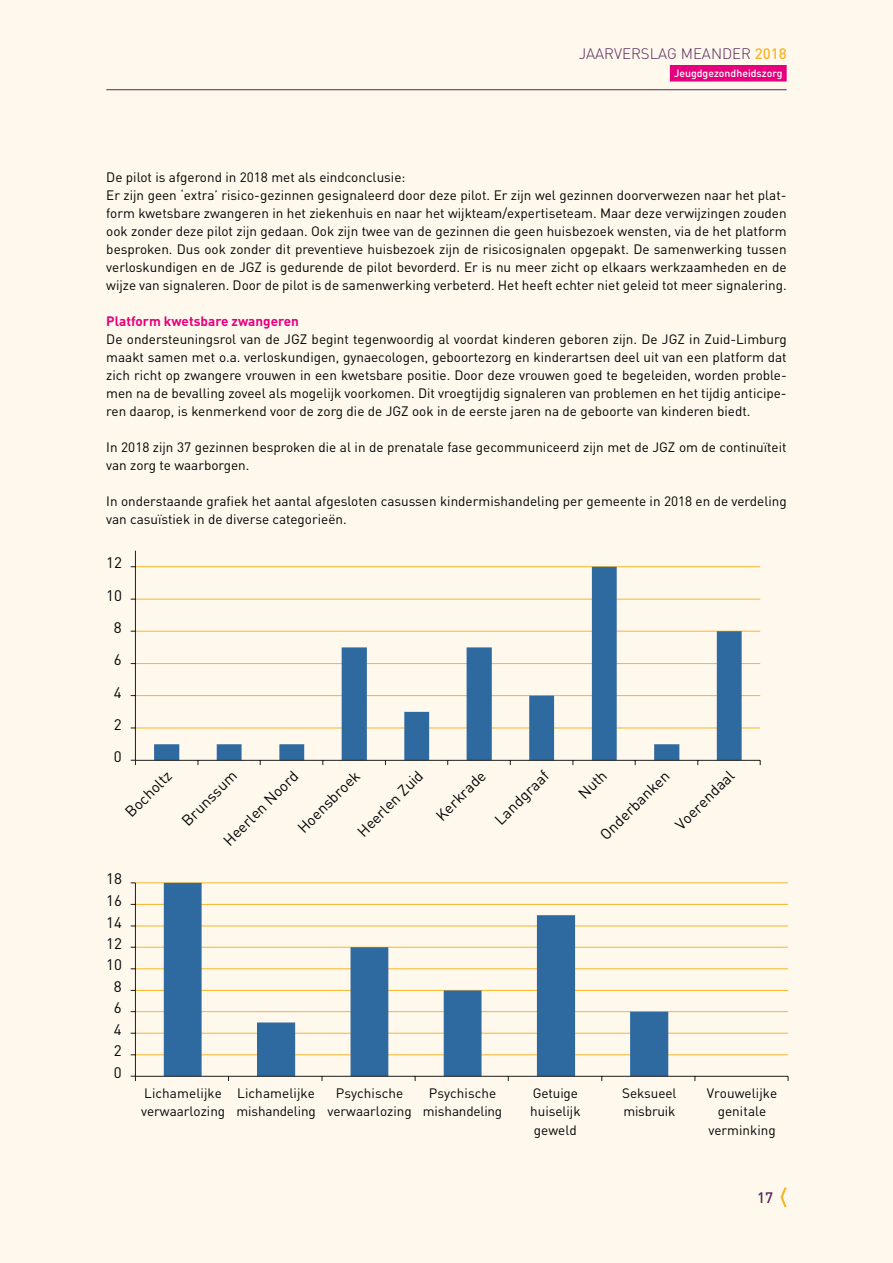
<style>
.page{position:relative;width:893px;height:1263px;background:#fff8ed}
.page>*{position:absolute;margin:0;border:0;box-sizing:border-box;transform-origin:0 0}
.t1{font:15.15px "DIN";letter-spacing:-.005em;color:#020203}
.t2{font:300 15px "DIN";color:#56275b}
.t3{font:500 15px "DIN";color:#56275b}
.t4{font:13.5px/18px "DIN";color:#000}
.t5{font:13.5px/18.3px "DIN";color:#020203}
.t6{font:700 13.5px "DIN";color:#e6007d}
.t7{font:500 10.5px "DIN";color:#fff}
.s1{font-weight:500;color:#fab528}
</style>
<div class="page">
<svg style="left:780px;top:1187px;width:7px;height:20px"></svg>
<hr style="left:106px;top:89px;width:681px;height:1px;background:#56275b">
<div style="left:670px;top:65px;width:117px;height:17px;background:#e6007d"></div>
<hr style="left:135px;top:728px;width:625px;height:1px;background:#fab629">
<hr style="left:135px;top:695px;width:625px;height:1px;background:#fab629">
<hr style="left:135px;top:663px;width:625px;height:1px;background:#fab629">
<hr style="left:135px;top:631px;width:625px;height:1px;background:#fab629">
<hr style="left:135px;top:599px;width:625px;height:1px;background:#fab629">
<hr style="left:135px;top:566px;width:625px;height:1px;background:#fab629">
<svg style="left:154px;top:567px;width:588px;height:193px"></svg>
<hr style="left:135px;top:551px;width:1px;height:209px;background:#1e1e1c">
<hr style="left:135px;top:760px;width:625px;height:1px;background:#1e1e1c">
<svg style="left:131px;top:760px;width:5px;height:5px"></svg>
<hr style="left:135px;top:1054px;width:653px;height:1px;background:#fab629">
<hr style="left:135px;top:1033px;width:653px;height:1px;background:#fab629">
<hr style="left:135px;top:1011px;width:653px;height:1px;background:#fab629">
<hr style="left:135px;top:990px;width:653px;height:1px;background:#fab629">
<hr style="left:135px;top:968px;width:653px;height:1px;background:#fab629">
<hr style="left:135px;top:947px;width:653px;height:1px;background:#fab629">
<hr style="left:135px;top:925px;width:653px;height:1px;background:#fab629">
<hr style="left:135px;top:904px;width:653px;height:1px;background:#fab629">
<hr style="left:135px;top:882px;width:653px;height:1px;background:#fab629">
<svg style="left:164px;top:883px;width:504px;height:193px"></svg>
<hr style="left:135px;top:883px;width:1px;height:193px;background:#1e1e1c">
<hr style="left:135px;top:1076px;width:653px;height:1px;background:#1e1e1c">
<svg style="left:131px;top:1076px;width:5px;height:5px"></svg>
<p class="t2" style="left:579px;top:44px;width:209px">JAARVERSLAG MEANDER <span class="s1">2018</span></p>
<p class="t7" style="left:674px;top:67px;width:110px">Jeugdgezondheidszorg</p>
<p class="t4" style="left:106px;top:168px;width:682px">De pilot is afgerond in 2018 met als eindconclusie:<br>Er zijn geen ‘extra’ risico-gezinnen gesignaleerd door deze pilot. Er zijn wel gezinnen doorverwezen naar het plat&shy;form kwetsbare zwangeren in het ziekenhuis en naar het wijkteam/expertiseteam. Maar deze verwijzingen zouden ook zonder deze pilot zijn gedaan. Ook zijn twee van de gezinnen die geen huisbezoek wensten, via de het platform besproken. Dus ook zonder dit preventieve huisbezoek zijn de risicosignalen opgepakt. De samenwerking tussen verloskundigen en de JGZ is gedurende de pilot bevorderd. Er is nu meer zicht op elkaars werkzaamheden en de wijze van signaleren. Door de pilot is de samenwerking verbeterd. Het heeft echter niet geleid tot meer signalering.</p>
<p class="t6" style="left:106px;top:312px;width:194px">Platform kwetsbare zwangeren</p>
<p class="t4" style="left:106px;top:330px;width:682px;text-align:justify">De ondersteuningsrol van de JGZ begint tegenwoordig al voordat kinderen geboren zijn. De JGZ in Zuid-Limburg maakt samen met o.a. verloskundigen, gynaecologen, geboortezorg en kinderartsen deel uit van een platform dat zich richt op zwangere vrouwen in een kwetsbare positie. Door deze vrouwen goed te begeleiden, worden proble&shy;men na de bevalling zoveel als mogelijk voorkomen. Dit vroegtijdig signaleren van problemen en het tijdig anticipe&shy;ren daarop, is kenmerkend voor de zorg die de JGZ ook in de eerste jaren na de geboorte van kinderen biedt.</p>
<p class="t4" style="left:106px;top:438px;width:682px">In 2018 zijn 37 gezinnen besproken die al in de prenatale fase gecommuniceerd zijn met de JGZ om de continuïteit van zorg te waarborgen.</p>
<p class="t4" style="left:106px;top:492px;width:682px">In onderstaande grafiek het aantal afgesloten casussen kindermishandeling per gemeente in 2018 en de verdeling van casuïstiek in de diverse categorieën.</p>
<p class="t1" style="left:106px;top:553px;width:17px">12</p>
<p class="t1" style="left:106px;top:586px;width:17px">10</p>
<p class="t1" style="left:114px;top:618px;width:9px">8</p>
<p class="t1" style="left:114px;top:650px;width:9px">6</p>
<p class="t1" style="left:114px;top:683px;width:9px">4</p>
<p class="t1" style="left:114px;top:715px;width:9px">2</p>
<p class="t1" style="left:114px;top:747px;width:9px">0</p>
<p class="t1" style="left:353px;top:827px;width:87px;rotate:-45deg">Heerlen Zuid</p>
<p class="t1" style="left:432px;top:811px;width:65px;rotate:-45deg">Kerkrade</p>
<p class="t1" style="left:490px;top:815px;width:71px;rotate:-45deg">Landgraaf</p>
<p class="t1" style="left:574px;top:790px;width:34px;rotate:-45deg">Nuth</p>
<p class="t1" style="left:596px;top:830px;width:92px;rotate:-45deg">Onderbanken</p>
<p class="t1" style="left:671px;top:820px;width:78px;rotate:-45deg">Voerendaal</p>
<p class="t1" style="left:219px;top:836px;width:100px;rotate:-45deg">Heerlen Noord</p>
<p class="t1" style="left:294px;top:823px;width:82px;rotate:-45deg">Hoensbroek</p>
<p class="t1" style="left:121px;top:808px;width:60px;rotate:-45deg">Bocholtz</p>
<p class="t1" style="left:178px;top:816px;width:72px;rotate:-45deg">Brunssum</p>
<p class="t1" style="left:106px;top:869px;width:17px">18</p>
<p class="t1" style="left:106px;top:891px;width:17px">16</p>
<p class="t1" style="left:106px;top:912px;width:17px">14</p>
<p class="t1" style="left:106px;top:934px;width:17px">12</p>
<p class="t1" style="left:106px;top:955px;width:17px">10</p>
<p class="t1" style="left:114px;top:977px;width:9px">8</p>
<p class="t1" style="left:114px;top:998px;width:9px">6</p>
<p class="t1" style="left:114px;top:1020px;width:9px">4</p>
<p class="t1" style="left:114px;top:1041px;width:9px">2</p>
<p class="t1" style="left:114px;top:1063px;width:9px">0</p>
<p class="t5" style="left:141px;top:1083px;width:86px">Lichamelijke verwaarlozing</p>
<p class="t5" style="left:237px;top:1083px;width:81px">Lichamelijke mishandeling</p>
<p class="t5" style="left:327px;top:1083px;width:86px;text-align:center">Psychische verwaarlozing</p>
<p class="t5" style="left:423px;top:1083px;width:81px;text-align:center">Psychische mishandeling</p>
<p class="t5" style="left:530px;top:1083px;width:52px">Getuige huiselijk geweld</p>
<p class="t5" style="left:622px;top:1083px;width:56px">Seksueel misbruik</p>
<p class="t5" style="left:707px;top:1083px;width:72px;text-align:center">Vrouwelijke genitale verminking</p>
<p class="t3" style="left:757px;top:1188px;width:17px">17</p>
</div>
